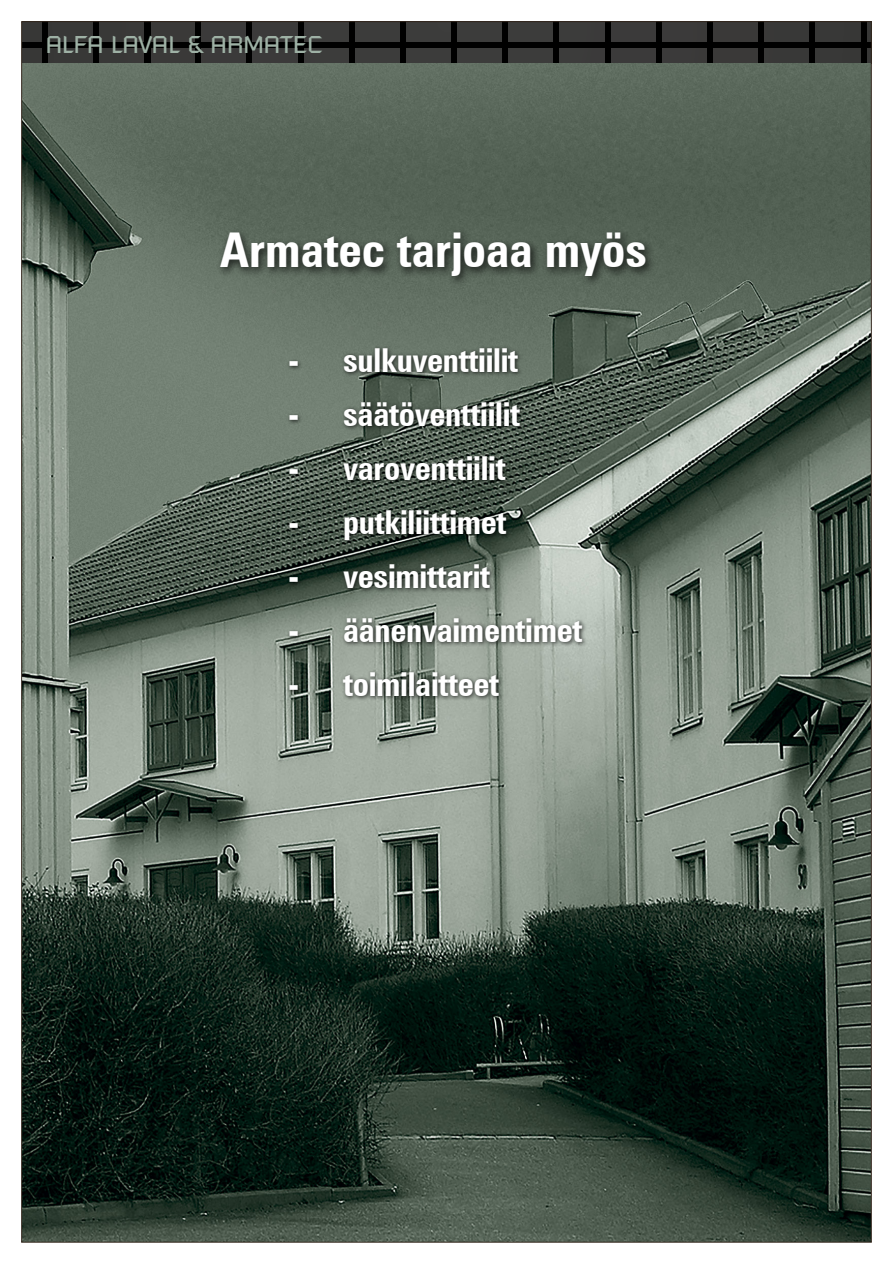
<style>
.page{position:relative;width:893px;height:1263px;background:#fff}
.page>*{position:absolute;margin:0;border:0;box-sizing:border-box;transform-origin:0 0}
.t1{font:700 condensed 48px "Zurich BT";color:#fff}
.t2{font:700 condensed 33px "Zurich BT";letter-spacing:-.01em;color:#fff}
.t3{font:24px "Russell Square Std";color:#9eb1a5}
</style>
<div class="page">
<div style="left:23px;top:23px;width:847px;height:41px;background:#3b3a3a"></div>
<div style="left:42px;top:21px;width:6px;height:43px;background:#000"></div>
<div style="left:94px;top:21px;width:5px;height:43px;background:#000"></div>
<div style="left:298px;top:21px;width:5px;height:43px;background:#000"></div>
<div style="left:349px;top:21px;width:5px;height:43px;background:#000"></div>
<div style="left:400px;top:21px;width:6px;height:43px;background:#000"></div>
<div style="left:451px;top:21px;width:6px;height:43px;background:#000"></div>
<div style="left:503px;top:21px;width:5px;height:43px;background:#000"></div>
<div style="left:554px;top:21px;width:5px;height:43px;background:#000"></div>
<div style="left:605px;top:21px;width:5px;height:43px;background:#000"></div>
<div style="left:656px;top:21px;width:5px;height:43px;background:#000"></div>
<div style="left:707px;top:21px;width:6px;height:43px;background:#000"></div>
<div style="left:758px;top:21px;width:6px;height:43px;background:#000"></div>
<div style="left:810px;top:21px;width:5px;height:43px;background:#000"></div>
<div style="left:861px;top:21px;width:5px;height:43px;background:#000"></div>
<div style="left:144px;top:21px;width:6px;height:43px;background:#000"></div>
<div style="left:195px;top:21px;width:6px;height:43px;background:#000"></div>
<div style="left:247px;top:21px;width:5px;height:43px;background:#000"></div>
<div style="left:22px;top:42px;width:850px;height:6px;background:#000"></div>
<img style="left:23px;top:64px;width:847px;height:1176px">
<div style="left:286px;top:345px;width:302px;height:356px;background:#000;opacity:.75"></div>
<div style="left:215px;top:227px;width:442px;height:61px;background:#000;opacity:.75"></div>
<p class="t3" style="left:46px;top:30px;width:278px">ALFA LAVAL &amp; ARMATEC</p>
<h1 class="t1" style="left:220px;top:221px;width:429px">Armatec tarjoaa myös</h1>
<p class="t2" style="left:289px;top:340px;width:230px">- sulkuventtiilit</p>
<p class="t2" style="left:289px;top:394px;width:233px">- säätöventtiilit</p>
<p class="t2" style="left:289px;top:448px;width:218px">- varoventtiilit</p>
<p class="t2" style="left:289px;top:502px;width:219px">- putkiliittimet</p>
<p class="t2" style="left:289px;top:556px;width:203px">- vesimittarit</p>
<p class="t2" style="left:289px;top:610px;width:295px">- äänenvaimentimet</p>
<p class="t2" style="left:289px;top:664px;width:212px">- toimilaitteet</p>
</div>
